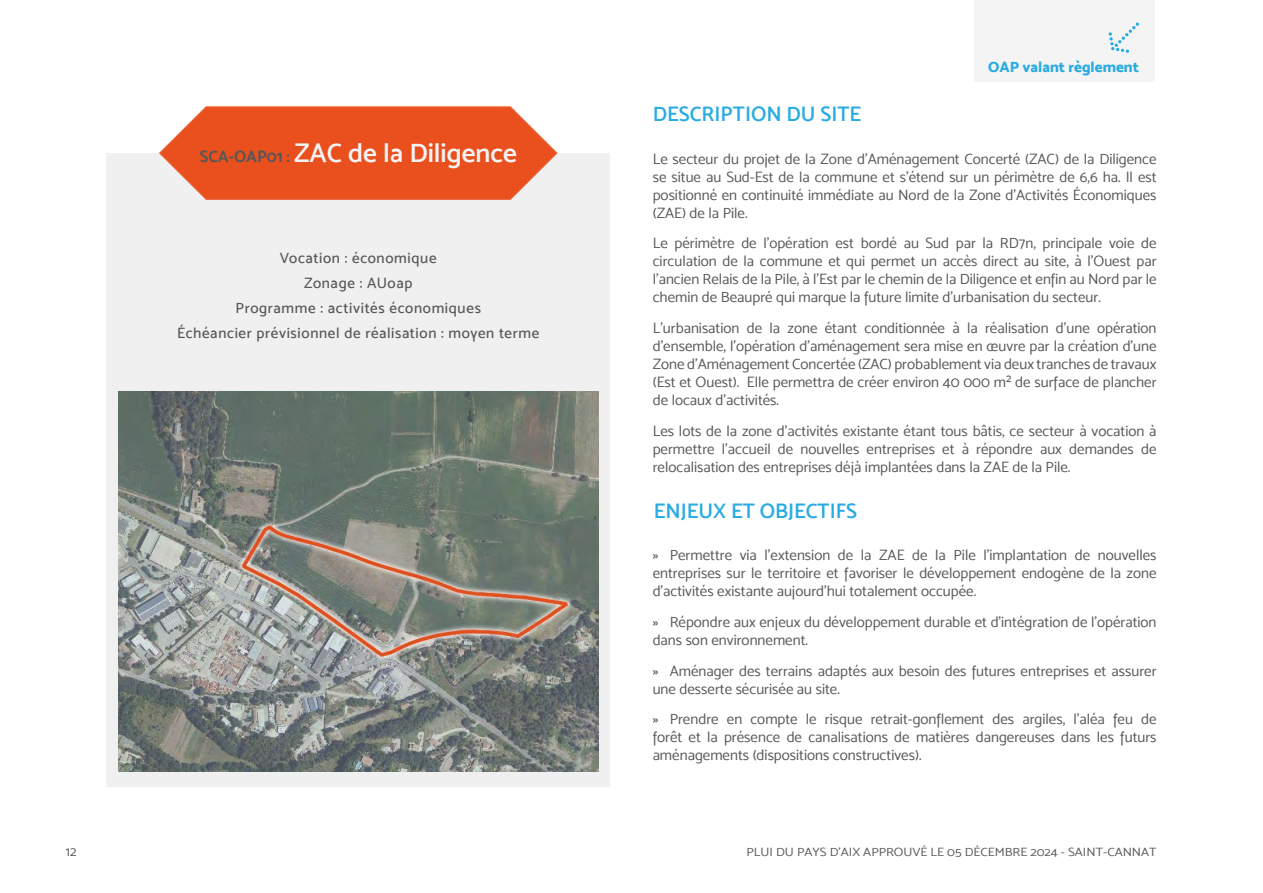
<style>
.page{position:relative;width:1263px;height:893px;background:#fff}
.page>*{position:absolute;margin:0;border:0;box-sizing:border-box;transform-origin:0 0}
.Nom_OAP{font:27px "Mosk Semi Bold 600";color:#f4f4f4}
.Titre_3_-_bleu{font:21px "Mosk Semi Bold 600";color:#28abe3}
.t1{font:15px/18px "Mosk Normal 400";color:#575756;text-align:justify}
.Encadré{font:15px "Mosk Medium 500";letter-spacing:.045em;color:#575756}
.t2{font:15px "Mosk Extra Bold 800";color:#28abe3}
.t3{font:13.5px "Mosk Normal 400";color:#575756}
.t4{font:12px "Mosk Normal 400";color:#575756;scale:1.1 1}
.s1{font-family:"Mosk Bold 700";font-size:16.5px;color:#575756}
.s2{font-family:"Mosk Medium 500"}
</style>
<div class="page">
<div style="left:106px;top:153px;width:504px;height:634px;background:#f0f0f0"></div>
<svg style="left:159px;top:106px;width:399px;height:94px;background:#ea6439"></svg>
<img style="left:119px;top:391px;width:479px;height:381px">
<div style="left:974px;top:0;width:180px;height:81px;background:#f4f4f4"></div>
<svg style="left:1108px;top:22px;width:31px;height:31px"></svg>
<p class="Titre_3_-_bleu" style="left:653px;top:102px;width:210px">DESCRIPTION DU SITE</p>
<p class="t2" style="left:988px;top:57px;width:152px">OAP valant règlement</p>
<p class="Nom_OAP" style="left:200px;top:137px;width:319px"><span class="s1">SCA-OAP01 :</span> ZAC de la Diligence</p>
<p class="t1" style="left:653px;top:150px;width:505px">Le secteur du projet de la Zone d'Aménagement Concerté (ZAC) de la Diligence se situe au Sud-Est de la commune et s’étend sur un périmètre de 6,6 ha. Il est positionné en continuité immédiate au Nord de la Zone d'Activités Économiques (ZAE) de la Pile.</p>
<p class="t1" style="left:653px;top:234px;width:505px">Le périmètre de l’opération est bordé au Sud par la RD7n, principale voie de circulation de la commune et qui permet un accès direct au site, à l’Ouest par l’ancien Relais de la Pile, à l’Est par le chemin de la Diligence et enfin au Nord par le chemin de Beaupré qui marque la future limite d’urbanisation du secteur.</p>
<p class="t1" style="left:653px;top:319px;width:505px">L’urbanisation de la zone étant conditionnée à la réalisation d’une opération d’ensemble, l’opération d’aménagement sera mise en œuvre par la création d’une Zone d’Aménagement Concertée (ZAC) probablement via deux tranches de travaux (Est et Ouest). Elle permettra de créer environ 40 000 m² de surface de plancher de locaux d’activités.</p>
<p class="t1" style="left:653px;top:422px;width:505px">Les lots de la zone d’activités existante étant tous bâtis, ce secteur à vocation à permettre l’accueil de nouvelles entreprises et à répondre aux demandes de relocalisation des entreprises déjà implantées dans la ZAE de la Pile.</p>
<p class="Titre_3_-_bleu" style="left:654px;top:498px;width:205px">ENJEUX ET OBJECTIFS</p>
<p class="t1" style="left:653px;top:546px;width:505px"><span class="s2">»</span> Permettre via l’extension de la ZAE de la Pile l’implantation de nouvelles entreprises sur le territoire et favoriser le développement endogène de la zone d’activités existante aujourd’hui totalement occupée.</p>
<p class="t1" style="left:653px;top:613px;width:505px"><span class="s2">»</span> Répondre aux enjeux du développement durable et d’intégration de l’opération dans son environnement.</p>
<p class="t1" style="left:653px;top:661px;width:505px"><span class="s2">»</span> Aménager des terrains adaptés aux besoin des futures entreprises et assurer une desserte sécurisée au site.</p>
<p class="t1" style="left:653px;top:710px;width:505px"><span class="s2">»</span> Prendre en compte le risque retrait-gonflement des argiles, l’aléa feu de forêt et la présence de canalisations de matières dangereuses dans les futurs aménagements (dispositions constructives).</p>
<p class="Encadré" style="left:280px;top:249px;width:158px">Vocation : économique</p>
<p class="Encadré" style="left:304px;top:274px;width:110px">Zonage : AUoap</p>
<p class="Encadré" style="left:236px;top:299px;width:247px">Programme : activités économiques</p>
<p class="Encadré" style="left:177px;top:324px;width:364px">Échéancier prévisionnel de réalisation : moyen terme</p>
<p class="t3" style="left:66px;top:843px;width:12px">12</p>
<p class="t4" style="left:746px;top:844px;width:374px">PLUI DU PAYS D'AIX APPROUVÉ LE 05 DÉCEMBRE 2024 - SAINT-CANNAT</p>
</div>
